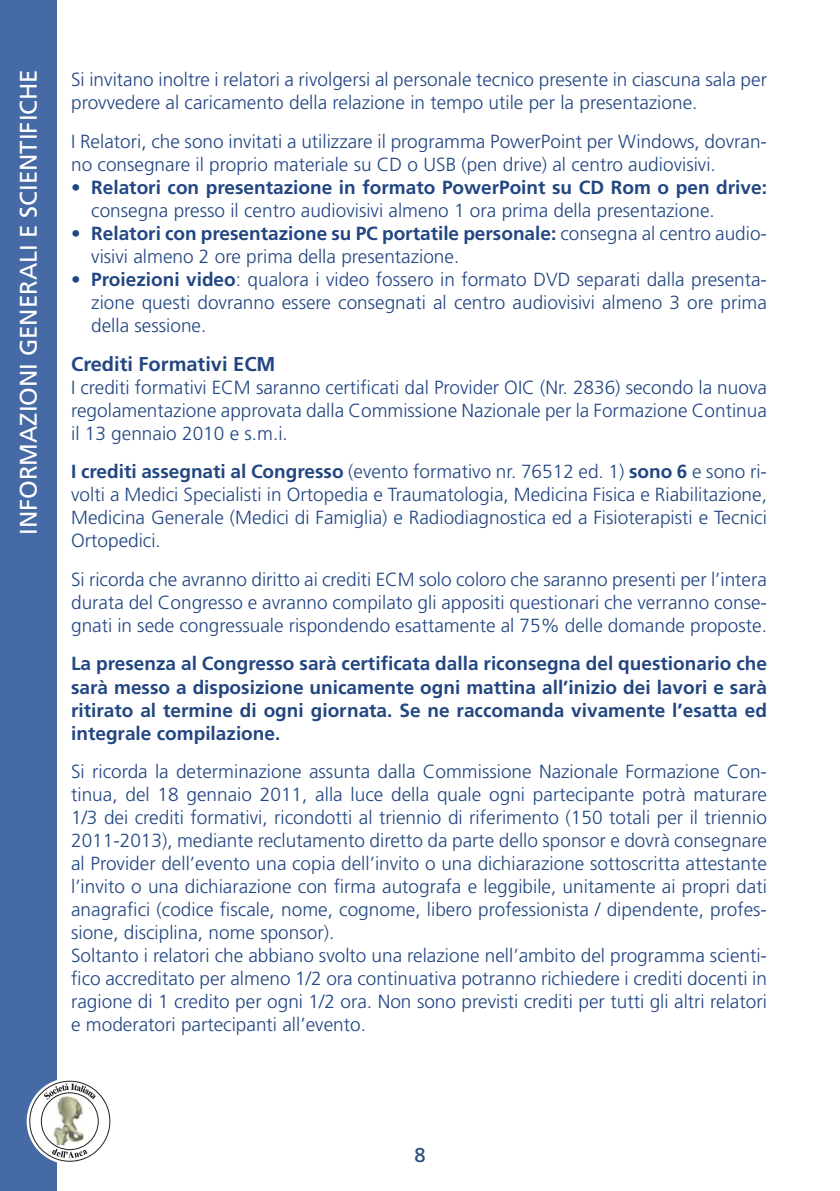
<style>
.page{position:relative;width:840px;height:1191px;background:#fff}
.page>*{position:absolute;margin:0;border:0;box-sizing:border-box;transform-origin:0 0}
.t1{font:24px "Frutiger LT Std";color:#fff}
.t2{font:700 20px "Frutiger LT Std";color:#224682}
.t3{font:20px "Frutiger LT Std";color:#274a78}
.t4{font:300 19px/23px "Frutiger LT Std";color:#224682}
.t5{font:700 19px/23px "Frutiger LT Std";color:#224682;text-align:justify}
.s1{font-weight:700}
</style>
<div class="page">
<div style="left:0;top:0;width:57px;height:1191px;background:#466aa5"></div>
<svg style="left:27px;top:1078px;width:86px;height:86px"></svg>
<svg style="left:30px;top:1081px;width:80px;height:80px"></svg>
<div style="left:29px;top:1081px;width:81px;height:80px;border:1px solid #231f20;border-radius:50%"></div>
<img style="left:45px;top:1099px;width:50px;height:46px">
<svg style="left:44px;top:1083px;width:52px;height:16px"></svg>
<svg style="left:52px;top:1148px;width:35px;height:10px"></svg>
<p class="t1" style="left:17px;top:535px;width:467px;rotate:-90deg">INFORMAZIONI GENERALI E SCIENTIFICHE</p>
<p class="t4" style="left:71px;top:69px;width:697px">Si invitano inoltre i relatori a rivolgersi al personale tecnico presente in ciascuna sala per provvedere al caricamento della relazione in tempo utile per la presentazione.</p>
<p class="t4" style="left:71px;top:131px;width:697px">I Relatori, che sono invitati a utilizzare il programma PowerPoint per Windows, dovran&shy;no consegnare il proprio materiale su CD o USB (pen drive) al centro audiovisivi.</p>
<p class="t5" style="left:71px;top:177px;width:697px">• Relatori con presentazione in formato PowerPoint su CD Rom o pen drive:</p>
<p class="t4" style="left:91px;top:200px;width:624px">consegna presso il centro audiovisivi almeno 1 ora prima della presentazione.</p>
<p class="t4" style="left:91px;top:223px;width:676px;text-indent:-20px"><span class="s1">• Relatori con presentazione su PC portatile personale:</span> consegna al centro audio&shy;visivi almeno 2 ore prima della presentazione.</p>
<p class="t4" style="left:91px;top:269px;width:676px;text-align:justify;text-indent:-20px"><span class="s1">• Proiezioni video</span>: qualora i video fossero in formato DVD separati dalla presenta&shy;zione questi dovranno essere consegnati al centro audiovisivi almeno 3 ore prima della sessione.</p>
<p class="t2" style="left:71px;top:354px;width:206px">Crediti Formativi ECM</p>
<p class="t4" style="left:71px;top:376px;width:697px;text-align:justify">I crediti formativi ECM saranno certificati dal Provider OIC (Nr. 2836) secondo la nuova regolamentazione approvata dalla Commissione Nazionale per la Formazione Continua il 13 gennaio 2010 e s.m.i.</p>
<p class="t4" style="left:71px;top:461px;width:697px;text-align:justify"><span class="s1">I crediti assegnati al Congresso</span> (evento formativo nr. 76512 ed. 1) <span class="s1">sono 6</span> e sono ri&shy;volti a Medici Specialisti in Ortopedia e Traumatologia, Medicina Fisica e Riabilitazione, Medicina Generale (Medici di Famiglia) e Radiodiagnostica ed a Fisioterapisti e Tecnici Ortopedici.</p>
<p class="t4" style="left:71px;top:569px;width:697px;text-align:justify">Si ricorda che avranno diritto ai crediti ECM solo coloro che saranno presenti per l’intera durata del Congresso e avranno compilato gli appositi questionari che verranno conse&shy;gnati in sede congressuale rispondendo esattamente al 75% delle domande proposte.</p>
<p class="t5" style="left:71px;top:653px;width:697px">La presenza al Congresso sarà certificata dalla riconsegna del questionario che sarà messo a disposizione unicamente ogni mattina all’inizio dei lavori e sarà ritirato al termine di ogni giornata. Se ne raccomanda vivamente l’esatta ed integrale compilazione.</p>
<p class="t4" style="left:71px;top:761px;width:697px">Si ricorda la determinazione assunta dalla Commissione Nazionale Formazione Con&shy;tinua, del 18 gennaio 2011, alla luce della quale ogni partecipante potrà maturare 1/3 dei crediti formativi, ricondotti al triennio di riferimento (150 totali per il triennio 2011-2013), mediante reclutamento diretto da parte dello sponsor e dovrà consegnare al Provider dell’evento una copia dell’invito o una dichiarazione sottoscritta attestante l’invito o una dichiarazione con firma autografa e leggibile, unitamente ai propri dati anagrafici (codice fiscale, nome, cognome, libero professionista / dipendente, profes&shy;sione, disciplina, nome sponsor).<br>Soltanto i relatori che abbiano svolto una relazione nell’ambito del programma scienti&shy;fico accreditato per almeno 1/2 ora continuativa potranno richiedere i crediti docenti in ragione di 1 credito per ogni 1/2 ora. Non sono previsti crediti per tutti gli altri relatori e moderatori partecipanti all’evento.</p>
<p class="t3" style="left:414px;top:1145px;width:13px">8</p>
</div>
